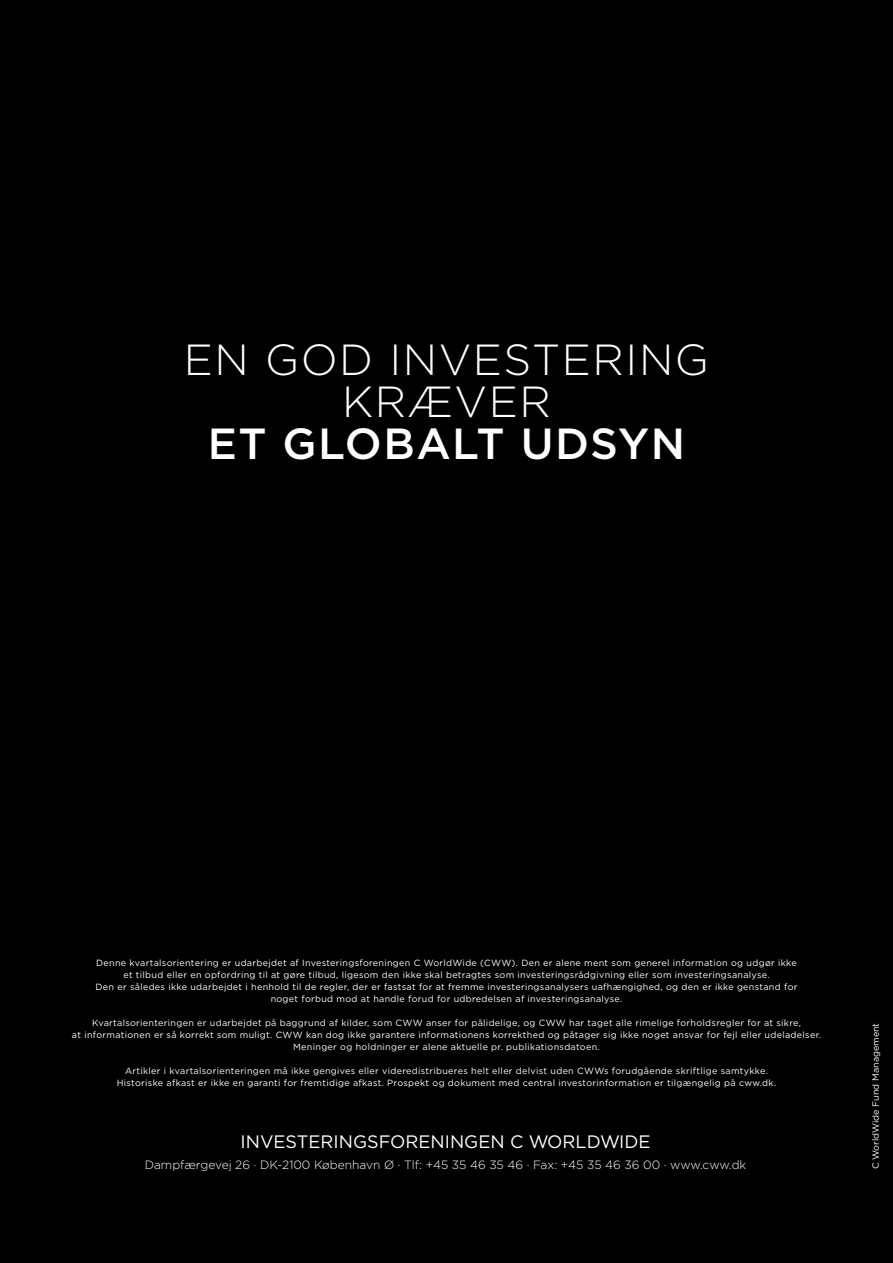
<style>
.page{position:relative;width:893px;height:1263px;background:#000}
.page>*{position:absolute;margin:0;border:0;box-sizing:border-box;transform-origin:0 0}
.t1{font:300 43.5px/42px "Gotham";letter-spacing:.035em;color:#fff;text-align:center}
.t2{font:500 43.5px "Gotham";letter-spacing:.035em;color:#fff}
.t3{font:18px "Gotham";color:#fff}
.t4{font:300 12px "Gotham";color:#fff}
.t5{font:9px/12px "Gotham";letter-spacing:.035em;color:#fff;text-align:center}
.t6{font:9px "Gotham";color:#fff}
</style>
<div class="page">
<h1 class="t1" style="left:184px;top:337px;width:527px">EN GOD INVESTERING<br>KRÆVER</h1>
<h1 class="t2" style="left:208px;top:415px;width:479px">ET GLOBALT UDSYN</h1>
<p class="t5" style="left:96px;top:956px;width:703px">Denne kvartalsorientering er udarbejdet af Investeringsforeningen C WorldWide (CWW). Den er alene ment som generel information og udgør ikke et tilbud eller en opfordring til at gøre tilbud, ligesom den ikke skal betragtes som investeringsrådgivning eller som investeringsanalyse.<br>Den er således ikke udarbejdet i henhold til de regler, der er fastsat for at fremme investeringsanalysers uafhængighed, og den er ikke genstand for noget forbud mod at handle forud for udbredelsen af investeringsanalyse.</p>
<p class="t5" style="left:72px;top:1016px;width:751px">Kvartalsorienteringen er udarbejdet på baggrund af kilder, som CWW anser for pålidelige, og CWW har taget alle rimelige forholdsregler for at sikre,<br>at informationen er så korrekt som muligt. CWW kan dog ikke garantere informationens korrekthed og påtager sig ikke noget ansvar for fejl eller udeladelser.<br>Meninger og holdninger er alene aktuelle pr. publikationsdatoen.</p>
<p class="t5" style="left:117px;top:1064px;width:661px">Artikler i kvartalsorienteringen må ikke gengives eller videredistribueres helt eller delvist uden CWWs forudgående skriftlige samtykke.<br>Historiske afkast er ikke en garanti for fremtidige afkast. Prospekt og dokument med central investorinformation er tilgængelig på cww.dk.</p>
<h2 class="t3" style="left:241px;top:1130px;width:411px">INVESTERINGSFORENINGEN C WORLDWIDE</h2>
<h3 class="t4" style="left:145px;top:1157px;width:603px">Dampfærgevej 26 · DK-2100 København Ø · Tlf: +45 35 46 35 46 · Fax: +45 35 46 36 00 · www.cww.dk</h3>
<p class="t6" style="left:870px;top:1169px;width:148px;rotate:-90deg">C WorldWide Fund Management</p>
</div>
